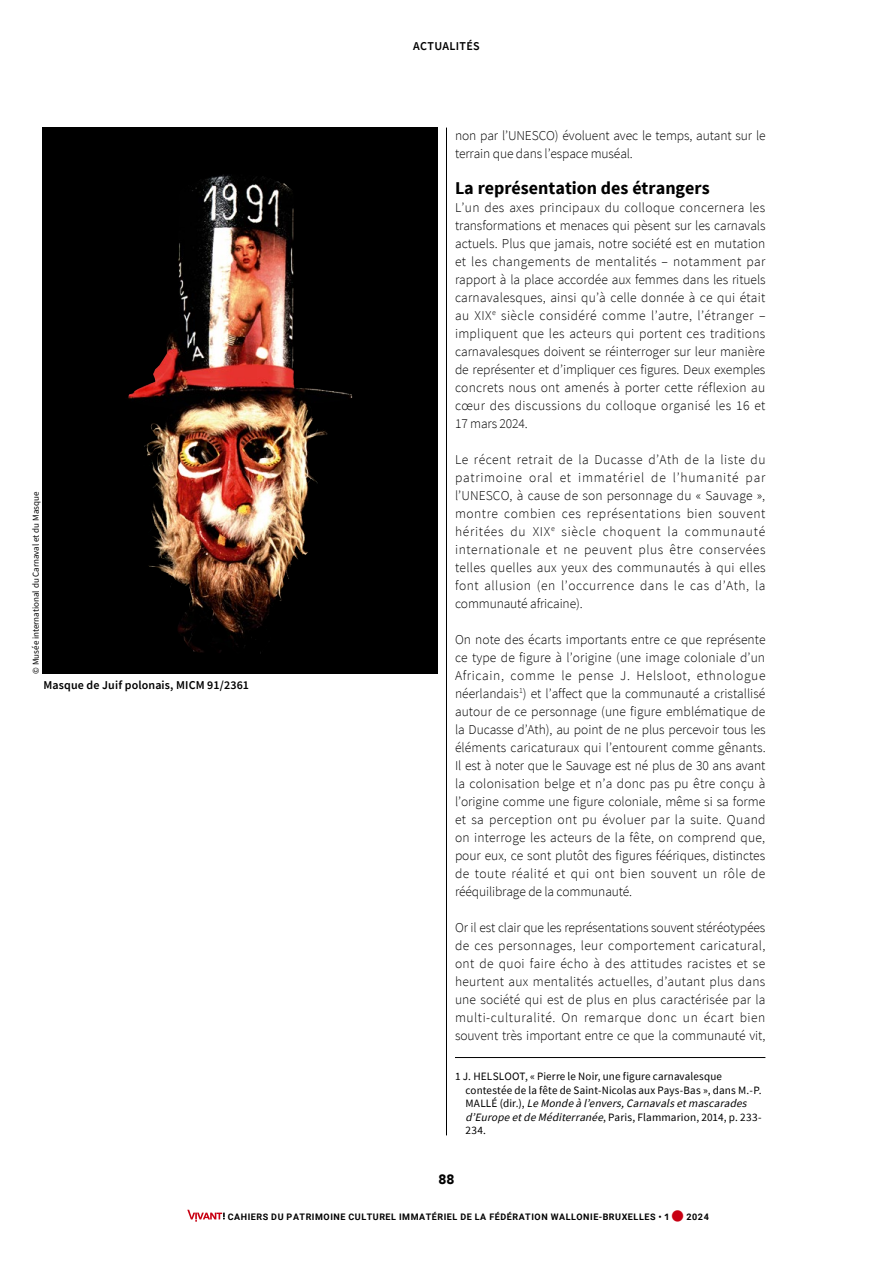
<style>
.page{position:relative;width:893px;height:1263px;background:#fff}
.page>*{position:absolute;margin:0;border:0;box-sizing:border-box;transform-origin:0 0}
.t1{font:700 18px "Source Sans Pro";color:#000}
.t2{font:300 13.5px/18px "Source Sans Pro";letter-spacing:-.005em;color:#000;text-align:justify}
.t3{font:900 13.5px "Avenir";color:#000}
.t4{font:600 12px "Source Sans Pro";letter-spacing:.01em;color:#000}
.t5{font:11.25px/13.5px "Source Sans Pro";letter-spacing:.015em;color:#000}
.t6{font:700 9px "Roboto";letter-spacing:.06em;color:#000}
.t7{font:9px "Source Sans Pro";color:#000}
.s1{font-style:italic}
.s2{font-family:"Avenir";font-weight:900}
.s3{font-family:"Avenir";font-weight:900;font-size:31.5px;color:#c80013}
</style>
<div class="page">
<svg style="left:187px;top:1210px;width:38px;height:12px"></svg>
<hr style="left:446px;top:128px;width:1px;height:1007px;background:#000">
<hr style="left:455px;top:1057px;width:310px;height:1px;background:#000">
<svg style="left:43px;top:128px;width:395px;height:546px;background:#1e130f"></svg>
<img style="left:124px;top:174px;width:100px;height:368px">
<p class="t7" style="left:30px;top:674px;width:183px;rotate:-90deg">© Musée international du Carnaval et du Masque</p>
<p class="t4" style="left:44px;top:677px;width:207px">Masque de Juif polonais, MICM 91/2361</p>
<p class="t4" style="left:413px;top:39px;width:68px">ACTUALITÉS</p>
<p class="t2" style="left:455px;top:126px;width:312px">non par l’UNESCO) évoluent avec le temps, autant sur le terrain que dans l’espace muséal.</p>
<h1 class="t1" style="left:455px;top:176px;width:256px">La représentation des étrangers</h1>
<p class="t2" style="left:455px;top:198px;width:312px">L’un des axes principaux du colloque concernera les transformations et menaces qui pèsent sur les carnavals actuels. Plus que jamais, notre société est en mutation et les changements de mentalités – notamment par rapport à la place accordée aux femmes dans les rituels carnavalesques, ainsi qu’à celle donnée à ce qui était au XIX<sup>e</sup> siècle considéré comme l’autre, l’étranger – impliquent que les acteurs qui portent ces traditions carnavalesques doivent se réinterroger sur leur manière de représenter et d’impliquer ces figures. Deux exemples concrets nous ont amenés à porter cette réflexion au cœur des discussions du colloque organisé les 16 et 17 mars 2024.</p>
<p class="t2" style="left:455px;top:450px;width:312px">Le récent retrait de la Ducasse d’Ath de la liste du patrimoine oral et immatériel de l’humanité par l’UNESCO, à cause de son personnage du « Sauvage », montre combien ces représentations bien souvent héritées du XIX<sup>e</sup> siècle choquent la communauté internationale et ne peuvent plus être conservées telles quelles aux yeux des communautés à qui elles font allusion (en l’occurrence dans le cas d’Ath, la communauté africaine).</p>
<p class="t2" style="left:455px;top:630px;width:312px">On note des écarts importants entre ce que représente ce type de figure à l’origine (une image coloniale d’un Africain, comme le pense J. Helsloot, ethnologue néerlandais<sup>1</sup>) et l’affect que la communauté a cristallisé autour de ce personnage (une figure emblématique de la Ducasse d’Ath), au point de ne plus percevoir tous les éléments caricaturaux qui l’entourent comme gênants.<br>Il est à noter que le Sauvage est né plus de 30 ans avant la colonisation belge et n’a donc pas pu être conçu à l’origine comme une figure coloniale, même si sa forme et sa perception ont pu évoluer par la suite. Quand on interroge les acteurs de la fête, on comprend que, pour eux, ce sont plutôt des figures féériques, distinctes de toute réalité et qui ont bien souvent un rôle de rééquilibrage de la communauté.</p>
<p class="t2" style="left:455px;top:918px;width:312px">Or il est clair que les représentations souvent stéréotypées de ces personnages, leur comportement caricatural, ont de quoi faire écho à des attitudes racistes et se heurtent aux mentalités actuelles, d’autant plus dans une société qui est de plus en plus caractérisée par la multi-culturalité. On remarque donc un écart bien souvent très important entre ce que la communauté vit,</p>
<p class="t5" style="left:465px;top:1069px;width:298px;text-indent:-10px">1 J. HELSLOOT, « Pierre le Noir, une figure carnavalesque contestée de la fête de Saint-Nicolas aux Pays-Bas », dans M.-P.<br>M A L L É ( d i r. ) , <span class="s1">LeMondeà l’envers,Carnavalsetmascarades d’EuropeetdeMéditerranée</span>, Paris, Flammarion, 2014, p. 233- 234.</p>
<p class="t3" style="left:438px;top:1167px;width:17px">88</p>
<p class="t6" style="left:228px;top:1210px;width:482px">CAHIERS DU PATRIMOINE CULTUREL IMMATÉRIEL DE LA FÉDÉRATION WALLONIE-BRUXELLES • <span class="s2">1</span><span class="s3">•</span>2024</p>
</div>
